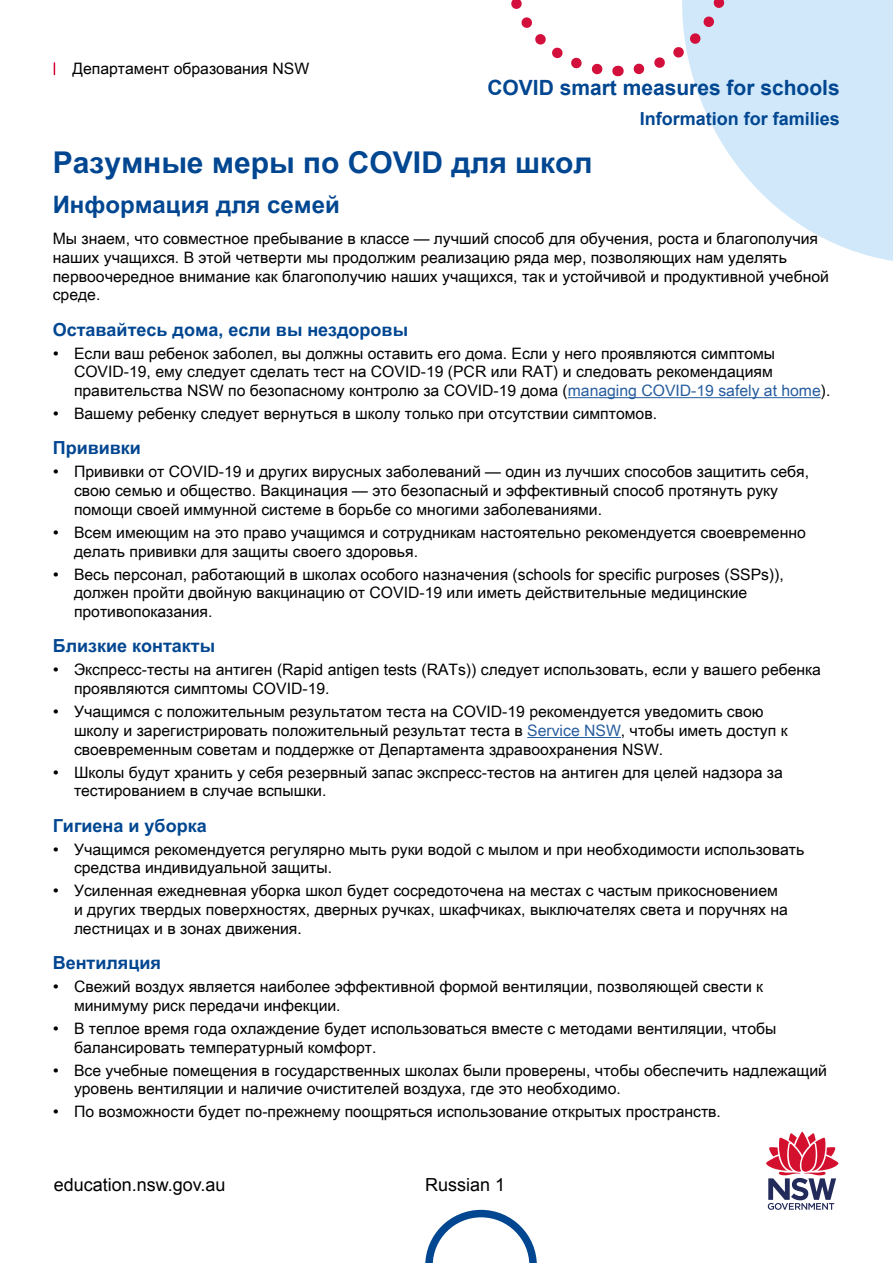
<style>
.page{position:relative;width:893px;height:1263px;background:#fff}
.page>*{position:absolute;margin:0;border:0;box-sizing:border-box;transform-origin:0 0}
.t1{font:700 30px "Arial Unicode MS";color:#004691}
.t2{font:700 24px "Arial Unicode MS";color:#004691}
.t3{font:700 21px "Arial";color:#004691}
.t4{font:700 18px "Arial Unicode MS";color:#004691}
.t5{font:18px "Arial";color:#000}
.t6{font:700 18px "Arial";color:#004691}
.Body_txt{font:15.75px/18.8px "Arial Unicode MS";color:#000}
.s1{font-weight:700}
.s2{color:#275d9f}
</style>
<div class="page">
<svg style="left:618px;top:0;width:275px;height:261px;fill:#d0e8f9"></svg>
<svg style="left:54px;top:63px;width:1px;height:12px"></svg>
<svg style="left:511px;top:0;width:107px;height:77px"></svg>
<svg style="left:626px;top:0;width:112px;height:81px"></svg>
<svg style="left:425px;top:1210px;width:112px;height:53px"></svg>
<svg style="left:766px;top:1131px;width:73px;height:79px"></svg>
<hr style="left:568px;top:397px;width:253px;height:1px;background:#275d9f">
<hr style="left:527px;top:737px;width:94px;height:1px;background:#275d9f">
<p class="Body_txt" style="left:72px;top:58px;width:238px">Департамент образования NSW</p>
<h3 class="t3" style="left:487px;top:74px;width:354px">COVID smart measures for schools</h3>
<p class="t6" style="left:640px;top:107px;width:202px">Information for families</p>
<h1 class="t1" style="left:53px;top:140px;width:541px">Разумные меры по COVID для школ</h1>
<h2 class="t2" style="left:53px;top:186px;width:289px">Информация для семей</h2>
<p class="Body_txt" style="left:53px;top:229px;width:778px">Мы знаем, что совместное пребывание в классе — лучший способ для обучения, роста и благополучия наших учащихся. В этой четверти мы продолжим реализацию ряда мер, позволяющих нам уделять первоочередное внимание как благополучию наших учащихся, так и устойчивой и продуктивной учебной среде.</p>
<h3 class="t4" style="left:53px;top:316px;width:357px">Оставайтесь дома, если вы нездоровы</h3>
<p class="Body_txt" style="left:74px;top:343px;width:758px;text-indent:-21px"><span class="s1">∙</span> Если ваш ребенок заболел, вы должны оставить его дома. Если у него проявляются симптомы<br>COVID-19, ему следует сделать тест на COVID-19 (PCR или RAT) и следовать рекомендациям правительства NSW по безопасному контролю за COVID-19 дома (<span class="s2">managing COVID-19 safely at home</span>).</p>
<p class="Body_txt" style="left:53px;top:404px;width:606px"><span class="s1">∙</span> Вашему ребенку следует вернуться в школу только при отсутствии симптомов.</p>
<h3 class="t4" style="left:53px;top:435px;width:90px">Прививки</h3>
<p class="Body_txt" style="left:74px;top:462px;width:736px;text-indent:-21px"><span class="s1">∙</span> Прививки от COVID-19 и других вирусных заболеваний — один из лучших способов защитить себя, свою семью и общество. Вакцинация — это безопасный и эффективный способ протянуть руку помощи своей иммунной системе в борьбе со многими заболеваниями.</p>
<p class="Body_txt" style="left:74px;top:523px;width:733px;text-indent:-21px"><span class="s1">∙</span> Всем имеющим на это право учащимся и сотрудникам настоятельно рекомендуется своевременно делать прививки для защиты своего здоровья.</p>
<p class="Body_txt" style="left:74px;top:564px;width:711px;text-indent:-21px"><span class="s1">∙</span> Весь персонал, работающий в школах особого назначения (schools for specific purposes (SSPs)), должен пройти двойную вакцинацию от COVID-19 или иметь действительные медицинские противопоказания.</p>
<h3 class="t4" style="left:53px;top:633px;width:164px">Близкие контакты</h3>
<p class="Body_txt" style="left:74px;top:660px;width:748px;text-indent:-21px"><span class="s1">∙</span> Экспресс-тесты на антиген (Rapid antigen tests (RATs)) следует использовать, если у вашего ребенка проявляются симптомы COVID-19.</p>
<p class="Body_txt" style="left:74px;top:702px;width:715px;text-indent:-21px"><span class="s1">∙</span> Учащимся с положительным результатом теста на COVID-19 рекомендуется уведомить свою школу и зарегистрировать положительный результат теста в <span class="s2">Service NSW</span>, чтобы иметь доступ к своевременным советам и поддержке от Департамента здравоохранения NSW.</p>
<p class="Body_txt" style="left:74px;top:762px;width:710px;text-indent:-21px"><span class="s1">∙</span> Школы будут хранить у себя резервный запас экспресс-тестов на антиген для целей надзора за тестированием в случае вспышки.</p>
<h3 class="t4" style="left:53px;top:812px;width:155px">Гигиена и уборка</h3>
<p class="Body_txt" style="left:74px;top:839px;width:732px;text-indent:-21px"><span class="s1">∙</span> Учащимся рекомендуется регулярно мыть руки водой с мылом и при необходимости использовать средства индивидуальной защиты.</p>
<p class="Body_txt" style="left:74px;top:881px;width:715px;text-indent:-21px"><span class="s1">∙</span> Усиленная ежедневная уборка школ будет сосредоточена на местах с частым прикосновением и других твердых поверхностях, дверных ручках, шкафчиках, выключателях света и поручнях на лестницах и в зонах движения.</p>
<h3 class="t4" style="left:53px;top:950px;width:110px">Вентиляция</h3>
<p class="Body_txt" style="left:74px;top:977px;width:691px;text-indent:-21px"><span class="s1">∙</span> Свежий воздух является наиболее эффективной формой вентиляции, позволяющей свести к минимуму риск передачи инфекции.</p>
<p class="Body_txt" style="left:74px;top:1019px;width:704px;text-indent:-21px"><span class="s1">∙</span> В теплое время года охлаждение будет использоваться вместе с методами вентиляции, чтобы балансировать температурный комфорт.</p>
<p class="Body_txt" style="left:74px;top:1060px;width:754px;text-indent:-21px"><span class="s1">∙</span> Все учебные помещения в государственных школах были проверены, чтобы обеспечить надлежащий уровень вентиляции и наличие очистителей воздуха, где это необходимо.</p>
<p class="Body_txt" style="left:53px;top:1102px;width:670px"><span class="s1">∙</span> По возможности будет по-прежнему поощряться использование открытых пространств.</p>
<p class="t5" style="left:54px;top:1173px;width:173px">education.nsw.gov.au</p>
<p class="t5" style="left:425px;top:1173px;width:82px">Russian 1</p>
</div>
